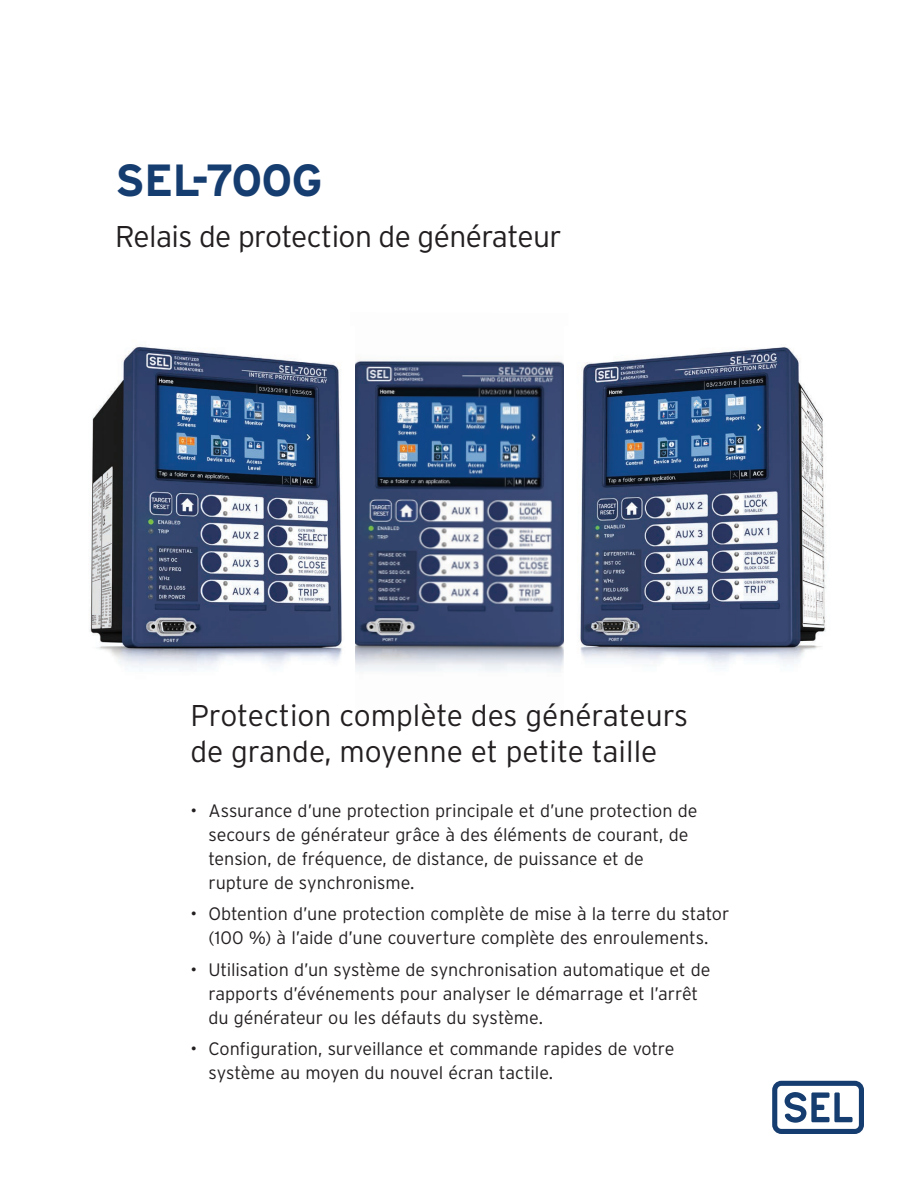
<style>
.page{position:relative;width:918px;height:1188px;background:#fff}
.page>*{position:absolute;margin:0;border:0;box-sizing:border-box;transform-origin:0 0}
.t1{font:700 45px "Interstate Poly";letter-spacing:-.02em;color:#163d6f}
.t2{font:300 30px/36px "Interstate Poly";letter-spacing:-.01em;color:#231f20}
.t3{font:300 18px/24px "Interstate Poly";letter-spacing:-.005em;color:#231f20}
</style>
<div class="page">
<img style="left:355px;top:357px;width:209px;height:315px">
<img style="left:580px;top:347px;width:246px;height:317px">
<svg style="left:772px;top:1081px;width:92px;height:53px"></svg>
<img style="left:90px;top:346px;width:252px;height:323px">
<h1 class="t1" style="left:115px;top:147px;width:209px">SEL-700G</h1>
<h2 class="t2" style="left:115px;top:216px;width:448px">Relais de protection de générateur</h2>
<h2 class="t2" style="left:190px;top:696px;width:499px">Protection complète des générateurs de grande, moyenne et petite taille</h2>
<p class="t3" style="left:208px;top:797px;width:491px;text-indent:-18px">• Assurance d’une protection principale et d’une protection de secours de générateur grâce à des éléments de courant, de tension, de fréquence, de distance, de puissance et de rupture de synchronisme.</p>
<p class="t3" style="left:190px;top:901px;width:541px;text-align:center">• Obtention d’une protection complète de mise à la terre du stator (100 %) à l’aide d’une couverture complète des enroulements.</p>
<p class="t3" style="left:208px;top:956px;width:504px;text-indent:-18px">• Utilisation d’un système de synchronisation automatique et de rapports d’événements pour analyser le démarrage et l’arrêt du générateur ou les défauts du système.</p>
<p class="t3" style="left:208px;top:1036px;width:468px;text-indent:-18px">• Configuration, surveillance et commande rapides de votre système au moyen du nouvel écran tactile.</p>
</div>
